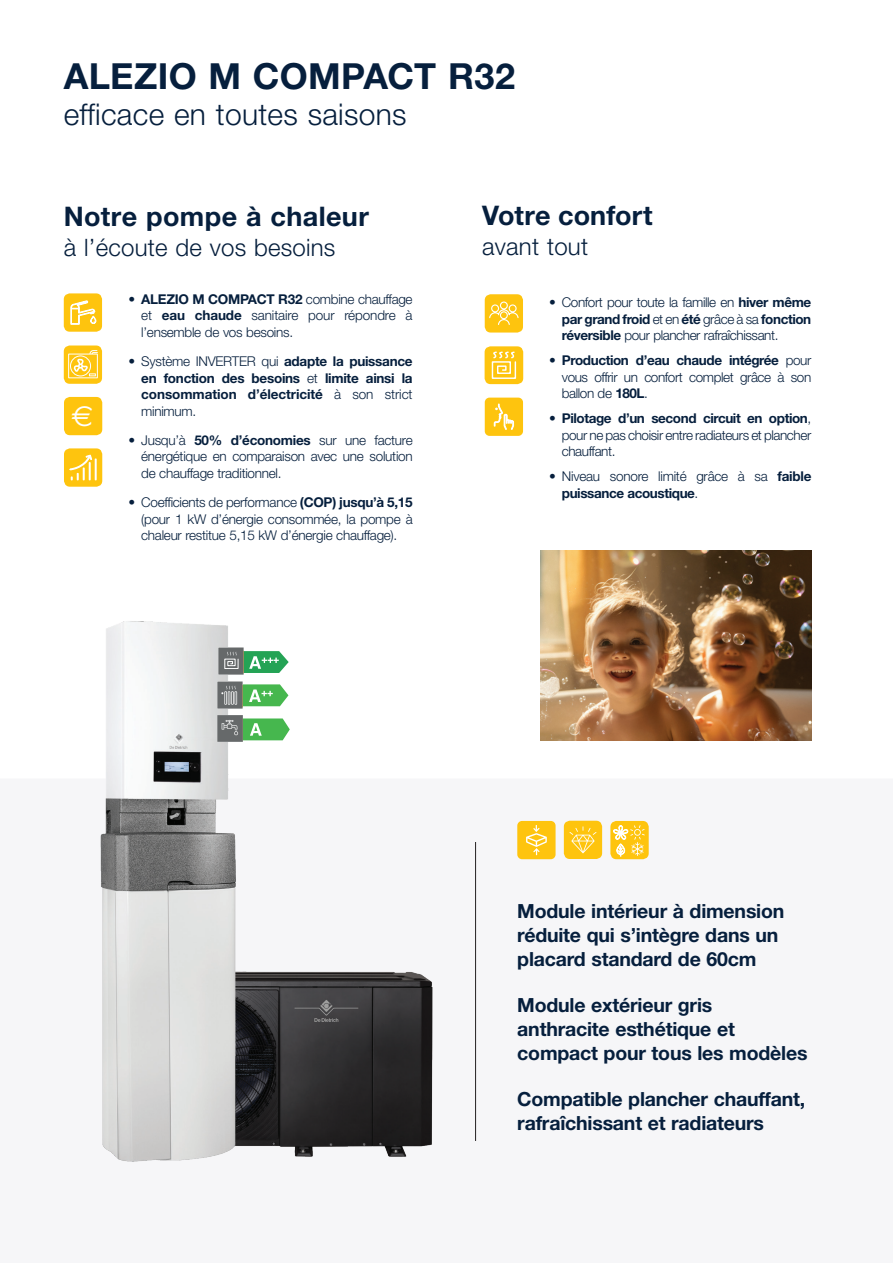
<style>
.page{position:relative;width:893px;height:1263px;background:#fff}
.page>*{position:absolute;margin:0;border:0;box-sizing:border-box;transform-origin:0 0}
.t1{font:700 36px "Helvetica Neue LT Std";letter-spacing:.01em;color:#061f3d}
.t2{font:300 30px "Helvetica Neue LT Std";letter-spacing:.01em;color:#061f3d}
.t3{font:28.95px "Euro Sans Std";color:#fff}
.t4{font:700 27px "Helvetica Neue LT Std";letter-spacing:.015em;color:#061f3d}
.t5{font:300 24px "Helvetica Neue LT Std";letter-spacing:.01em;color:#061f3d}
.t6{font:700 19.5px/24px "Helvetica Neue LT Std";letter-spacing:-.01em;color:#061f3d}
.t7{font:300 13.5px/16.5px "Helvetica Neue LT Std";letter-spacing:-.02em;color:#061f3d;text-align:justify}
.t8{font:700 13.5px/16.5px "Helvetica Neue LT Std";letter-spacing:-.005em;color:#061f3d;text-align:justify}
.s1{font-weight:700}
.s2{font-weight:300}
</style>
<div class="page">
<hr style="left:475px;top:842px;width:1px;height:299px;background:#231f20">
<div style="left:610px;top:821px;width:39px;height:38px;background:#fec40e;border-radius:6px"></div>
<svg style="left:613px;top:825px;width:32px;height:31px"></svg>
<img style="left:540px;top:551px;width:271px;height:190px">
<div style="left:64px;top:397px;width:38px;height:38px;background:#fec40e;border-radius:6px"></div>
<div style="left:64px;top:448px;width:38px;height:39px;background:#fec40e;border-radius:6px"></div>
<svg style="left:70px;top:455px;width:26px;height:25px"></svg>
<div style="left:485px;top:346px;width:38px;height:38px;background:#fec40e;border-radius:6px"></div>
<svg style="left:491px;top:351px;width:26px;height:28px"></svg>
<div style="left:485px;top:294px;width:38px;height:39px;background:#fec40e;border-radius:6px"></div>
<svg style="left:489px;top:301px;width:30px;height:24px"></svg>
<div style="left:564px;top:821px;width:38px;height:38px;background:#fec40e;border-radius:6px"></div>
<svg style="left:569px;top:826px;width:27px;height:27px"></svg>
<img style="left:243px;top:948px;width:234px;height:209px">
<img style="left:100px;top:621px;width:143px;height:541px">
<svg style="left:243px;top:684px;width:45px;height:22px"></svg>
<img style="left:218px;top:681px;width:25px;height:27px">
<img style="left:218px;top:648px;width:25px;height:27px">
<div style="left:220px;top:657px;width:21px;height:15px;background:#66696a"></div>
<svg style="left:224px;top:651px;width:65px;height:22px"></svg>
<svg style="left:243px;top:718px;width:47px;height:22px"></svg>
<img style="left:218px;top:715px;width:25px;height:27px">
<div style="left:517px;top:821px;width:39px;height:38px;background:#fec40e;border-radius:5px"></div>
<svg style="left:526px;top:825px;width:21px;height:30px"></svg>
<div style="left:64px;top:293px;width:38px;height:39px;background:#fec40e;border-radius:6px"></div>
<svg style="left:71px;top:300px;width:25px;height:24px"></svg>
<div style="left:64px;top:345px;width:38px;height:39px;background:#fec40e;border-radius:6px"></div>
<svg style="left:68px;top:350px;width:30px;height:28px"></svg>
<div style="left:485px;top:398px;width:38px;height:38px;background:#fec40e;border-radius:5px"></div>
<svg style="left:494px;top:404px;width:20px;height:26px"></svg>
<h1 class="t1" style="left:64px;top:54px;width:453px">ALEZIO M COMPACT R32</h1>
<h2 class="t2" style="left:64px;top:96px;width:344px">efficace en toutes saisons</h2>
<h3 class="t4" style="left:64px;top:199px;width:307px">Notre pompe à chaleur</h3>
<h3 class="t5" style="left:64px;top:233px;width:273px">à l’écoute de vos besoins</h3>
<h3 class="t3" style="left:72px;top:399px;width:23px">€</h3>
<p class="t7" style="left:141px;top:290px;width:273px;text-indent:-13px"><span class="s1">• ALEZIO M COMPACT R32</span> combine chauffage et <span class="s1">eau chaude</span> sanitaire pour répondre à l’ensemble de vos besoins.</p>
<p class="t8" style="left:141px;top:353px;width:273px;text-indent:-13px"><span class="s2">• Système INVERTER qui</span> adapte la puissance en fonction des besoins <span class="s2">et</span> limite ainsi la consommation d’électricité <span class="s2">à son strict minimum.</span></p>
<p class="t7" style="left:141px;top:431px;width:273px;text-indent:-13px">• Jusqu’à <span class="s1">50% d’économies</span> sur une facture énergétique en comparaison avec une solution de chauffage traditionnel.</p>
<p class="t7" style="left:141px;top:494px;width:273px;text-indent:-13px">• Coefficients de performance <span class="s1">(COP) jusqu’à 5,15 </span>(pour 1 kW d’énergie consommée, la pompe à chaleur restitue 5,15 kW d’énergie chauffage).</p>
<h3 class="t4" style="left:482px;top:199px;width:172px">Votre confort</h3>
<h3 class="t5" style="left:482px;top:232px;width:107px">avant tout</h3>
<p class="t7" style="left:562px;top:294px;width:251px;text-indent:-13px">• Confort pour toute la famille en <span class="s1">hiver même par grand froid</span> et en <span class="s1">été</span> grâce à sa <span class="s1">fonction réversible</span> pour plancher rafraîchissant.</p>
<p class="t7" style="left:562px;top:352px;width:251px;text-indent:-13px"><span class="s1">• Production d’eau chaude intégrée</span> pour vous offrir un confort complet grâce à son ballon de <span class="s1">180L</span>.</p>
<p class="t7" style="left:562px;top:410px;width:251px;text-indent:-13px"><span class="s1">• Pilotage d’un second circuit en option</span>, pour ne pas choisir entre radiateurs et plancher chauffant.</p>
<p class="t7" style="left:562px;top:468px;width:251px;text-indent:-13px">• Niveau sonore limité grâce à sa <span class="s1">faible puissance acoustique</span>.</p>
<h3 class="t6" style="left:517px;top:898px;width:269px">Module intérieur à dimension réduite qui s’intègre dans un placard standard de 60cm</h3>
<h3 class="t6" style="left:517px;top:992px;width:292px">Module extérieur gris anthracite esthétique et compact pour tous les modèles</h3>
<h3 class="t6" style="left:517px;top:1086px;width:289px">Compatible plancher chauffant, rafraîchissant et radiateurs</h3>
</div>
